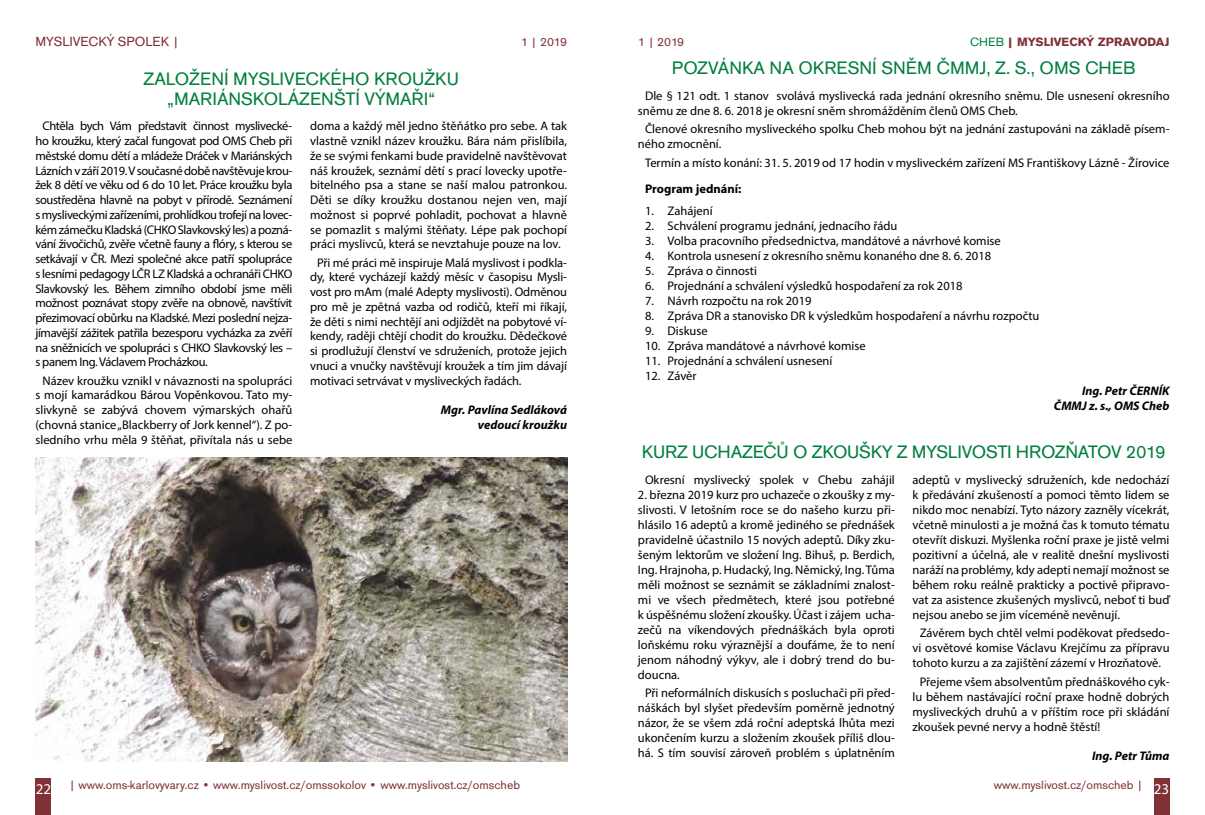
<style>
.page{position:relative;width:1205px;height:815px;background:#fff}
.page>*{position:absolute;margin:0;border:0;box-sizing:border-box;transform-origin:0 0}
.t1{font:18.75px/20px "Accius TEE";color:#007f3e;text-align:center}
.t2{font:15px "Myriad Pro";color:#fff}
.t3{font:13.75px "Accius TEE";color:#803136}
.t4{font:12.5px/14.8px "Myriad Pro";color:#000;text-align:justify}
.t5{font:12.5px "Accius TEE";color:#803136}
.t6{font:italic 700 12.5px/15px "Myriad Pro";color:#000;text-align:right}
.t7{font:700 12.5px "Accius TEE";color:#803136}
.t8{font:700 12.5px "Myriad Pro";color:#000}
.s1{font-weight:400;color:#007f3e}
</style>
<div class="page">
<img style="left:35px;top:457px;width:532px;height:305px">
<div style="left:35px;top:779px;width:16px;height:36px;background:#803136"></div>
<div style="left:1153px;top:779px;width:16px;height:36px;background:#803136"></div>
<p class="t3" style="left:35px;top:34px;width:145px">MYSLIVECKÝ SPOLEK |</p>
<p class="t5" style="left:521px;top:35px;width:48px">1 | 2019</p>
<p class="t5" style="left:638px;top:35px;width:48px">1 | 2019</p>
<p class="t7" style="left:970px;top:35px;width:201px"><span class="s1">CHEB</span> | MYSLIVECKÝ ZPRAVODAJ</p>
<h1 class="t1" style="left:144px;top:69px;width:317px">ZALOŽENÍ MYSLIVECKÉHO KROUŽKU „MARIÁNSKOLÁZENŠTÍ VÝMAŘI“</h1>
<p class="t4" style="left:35px;top:119px;width:258px;text-indent:7px">Chtěla bych Vám představit činnost myslivecké&shy;ho kroužku, který začal fungovat pod OMS Cheb při městské domu dětí a mládeže Dráček v Mariánských Lázních v září 2019. V současné době navštěvuje krou&shy;žek 8 dětí ve věku od 6 do 10 let. Práce kroužku byla soustředěna hlavně na pobyt v přírodě. Seznámení s mysliveckými zařízeními, prohlídkou trofejí na lovec&shy;kém zámečku Kladská (CHKO Slavkovský les) a pozná&shy;vání živočichů, zvěře včetně fauny a flóry, s kterou se setkávají v ČR. Mezi společné akce patří spolupráce s lesními pedagogy LČR LZ Kladská a ochranáři CHKO Slavkovský les. Během zimního období jsme měli možnost poznávat stopy zvěře na obnově, navštívit přezimovací obůrku na Kladské. Mezi poslední nejza&shy;jímavější zážitek patřila bezesporu vycházka za zvěří na sněžnicích ve spolupráci s CHKO Slavkovský les – s panem Ing. Václavem Procházkou.</p>
<p class="t4" style="left:35px;top:373px;width:258px;text-align:center">Název kroužku vznikl v návaznosti na spolupráci s mojí kamarádkou Bárou Vopěnkovou. Tato my&shy;slivkyně se zabývá chovem výmarských ohařů (chovná stanice „Blackberry of Jork kennel“). Z po&shy;sledního vrhu měla 9 štěňat, přivítala nás u sebe</p>
<p class="t4" style="left:310px;top:119px;width:258px">doma a každý měl jedno štěňátko pro sebe. A tak vlastně vznikl název kroužku. Bára nám přislíbila, že se svými fenkami bude pravidelně navštěvovat náš kroužek, seznámí dětí s prací lovecky upotře&shy;bitelného psa a stane se naší malou patronkou.<br>Děti se díky kroužku dostanou nejen ven, mají možnost si poprvé pohladit, pochovat a hlavně se pomazlit s malými štěňaty. Lépe pak pochopí práci myslivců, která se nevztahuje pouze na lov.</p>
<p class="t4" style="left:310px;top:255px;width:258px;text-indent:7px">Při mé práci mě inspiruje Malá myslivost i podkla&shy;dy, které vycházejí každý měsíc v časopisu Mysli&shy;vost pro mAm (malé Adepty myslivosti). Odměnou pro mě je zpětná vazba od rodičů, kteří mi říkají, že děti s nimi nechtějí ani odjíždět na pobytové ví&shy;kendy, raději chtějí chodit do kroužku. Dědečkové si prodlužují členství ve sdruženích, protože jejich vnuci a vnučky navštěvují kroužek a tím jim dávají motivaci setrvávat v mysliveckých řadách.</p>
<p class="t6" style="left:441px;top:402px;width:128px">Mgr. Pavlína Sedláková vedoucí kroužku</p>
<h1 class="t1" style="left:672px;top:58px;width:465px">POZVÁNKA NA OKRESNÍ SNĚM ČMMJ, Z. S., OMS CHEB</h1>
<p class="t4" style="left:638px;top:88px;width:533px;text-indent:7px">Dle § 121 odt. 1 stanov svolává myslivecká rada jednání okresního sněmu. Dle usnesení okresního sněmu ze dne 8. 6. 2018 je okresní sněm shromážděním členů OMS Cheb.</p>
<p class="t4" style="left:638px;top:122px;width:533px;text-indent:7px">Členové okresního mysliveckého spolku Cheb mohou být na jednání zastupováni na základě písem&shy;ného zmocnění.</p>
<p class="t4" style="left:645px;top:155px;width:526px">Termín a místo konání: 31. 5. 2019 od 17 hodin v mysliveckém zařízení MS Františkovy Lázně - Žírovice</p>
<p class="t8" style="left:645px;top:180px;width:98px">Program jednání:</p>
<p class="t4" style="left:645px;top:203px;width:69px">1. Zahájení</p>
<p class="t4" style="left:645px;top:218px;width:254px">2. Schválení programu jednání, jednacího řádu</p>
<p class="t4" style="left:645px;top:233px;width:357px">3. Volba pracovního předsednictva, mandátové a návrhové komise</p>
<p class="t4" style="left:645px;top:248px;width:348px">4. Kontrola usnesení z okresního sněmu konaného dne 8. 6. 2018</p>
<p class="t4" style="left:645px;top:263px;width:113px">5. Zpráva o činnosti</p>
<p class="t4" style="left:645px;top:278px;width:319px">6. Projednání a schválení výsledků hospodaření za rok 2018</p>
<p class="t4" style="left:645px;top:293px;width:168px">7. Návrh rozpočtu na rok 2019</p>
<p class="t4" style="left:645px;top:308px;width:396px">8. Zpráva DR a stanovisko DR k výsledkům hospodaření a návrhu rozpočtu</p>
<p class="t4" style="left:645px;top:323px;width:64px">9. Diskuse</p>
<p class="t4" style="left:645px;top:338px;width:222px">10. Zpráva mandátové a návrhové komise</p>
<p class="t4" style="left:645px;top:353px;width:189px">11. Projednání a schválení usnesení</p>
<p class="t4" style="left:645px;top:368px;width:53px">12. Závěr</p>
<p class="t6" style="left:1054px;top:383px;width:117px">Ing. Petr ČERNÍK<br>ČMMJ z. s., OMS Cheb</p>
<h1 class="t1" style="left:642px;top:442px;width:525px">KURZ UCHAZEČŮ O ZKOUŠKY Z MYSLIVOSTI HROZŇATOV 2019</h1>
<p class="t4" style="left:645px;top:472px;width:251px">Okresní myslivecký spolek v Chebu zahájil</p>
<p class="t4" style="left:638px;top:487px;width:258px">2. března 2019 kurz pro uchazeče o zkoušky z my&shy;slivosti. V letošním roce se do našeho kurzu při&shy;hlásilo 16 adeptů a kromě jediného se přednášek pravidelně účastnilo 15 nových adeptů. Díky zku&shy;šeným lektorům ve složení Ing. Bihuš, p. Berdich, Ing. Hrajnoha, p. Hudacký, Ing. Němický, Ing. Tůma měli možnost se seznámit se základními znalost&shy;mi ve všech předmětech, které jsou potřebné k úspěšnému složení zkoušky. Účast i zájem ucha&shy;zečů na víkendových přednáškách byla oproti loňskému roku výraznější a doufáme, že to není jenom náhodný výkyv, ale i dobrý trend do bu&shy;doucna.</p>
<p class="t4" style="left:638px;top:685px;width:258px;text-align:center">Při neformálních diskusích s posluchači při před&shy;náškách byl slyšet především poměrně jednotný názor, že se všem zdá roční adeptská lhůta mezi ukončením kurzu a složením zkoušek příliš dlou&shy;há. S tím souvisí zároveň problém s úplatněním</p>
<p class="t4" style="left:912px;top:472px;width:258px">adeptů v myslivecký sdruženích, kde nedochází k předávání zkušeností a pomoci těmto lidem se nikdo moc nenabízí. Tyto názory zazněly vícekrát, včetně minulosti a je možná čas k tomuto tématu otevřít diskuzi. Myšlenka roční praxe je jistě velmi pozitivní a účelná, ale v realitě dnešní myslivosti naráží na problémy, kdy adepti nemají možnost se během roku reálně prakticky a poctivě připravo&shy;vat za asistence zkušených myslivců, neboť ti buď nejsou anebo se jim víceméně nevěnují.</p>
<p class="t4" style="left:912px;top:625px;width:258px;text-indent:7px">Závěrem bych chtěl velmi poděkovat předsedo&shy;vi osvětové komise Václavu Krejčímu za přípravu tohoto kurzu a za zajištění zázemí v Hrozňatově.</p>
<p class="t4" style="left:912px;top:674px;width:258px;text-indent:7px">Přejeme všem absolventům přednáškového cyk&shy;lu během nastávající roční praxe hodně dobrých mysliveckých druhů a v příštím roce při skládání zkoušek pevné nervy a hodně štěstí!</p>
<p class="t6" style="left:1092px;top:748px;width:79px">Ing. Petr Tůma</p>
<p class="t5" style="left:69px;top:778px;width:452px">| www.oms‑karlovyvary.cz • www.myslivost.cz/omssokolov • www.myslivost.cz/omscheb</p>
<p class="t5" style="left:994px;top:778px;width:150px">www.myslivost.cz/omscheb |</p>
<p class="t2" style="left:36px;top:779px;width:17px">22</p>
<p class="t2" style="left:1154px;top:779px;width:17px">23</p>
</div>
